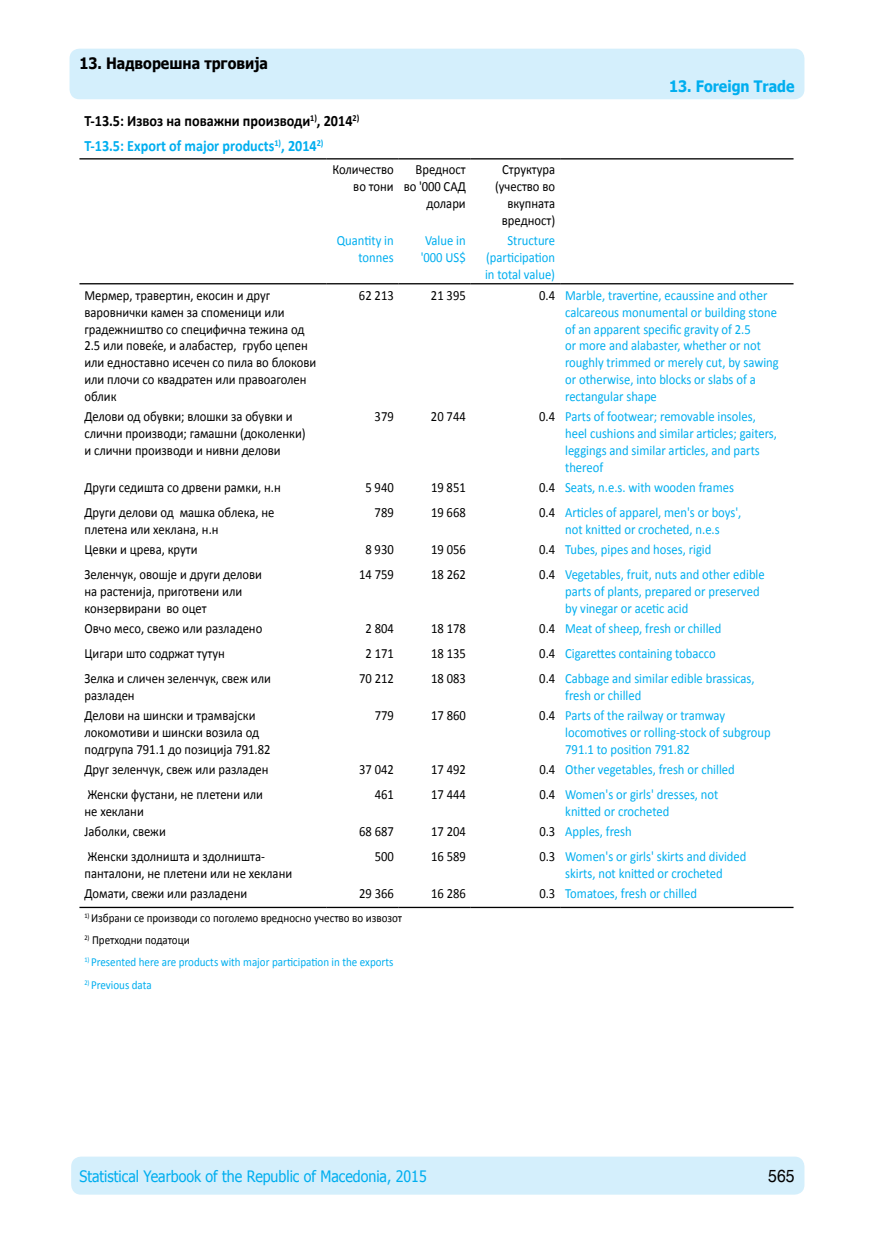
<style>
.page{position:relative;width:874px;height:1241px;background:#fff}
.page>*{position:absolute;margin:0;border:0;box-sizing:border-box;transform-origin:0 0}
.t1{font:17.5px "MACC Swiss";color:#000;scale:.9 1}
.t2{font:700 15.75px/24.8px "Calibri";color:#000;scale:.9 1}
.t3{font:15.75px "Tahoma";color:#00aeef;scale:.9 1}
.t4{font:700 15.75px "Tahoma";color:#000;scale:.9 1}
.t5{font:700 15.75px "Tahoma";color:#00aeef;scale:.9 1}
.t6{font:14px/16.8px "Calibri";color:#00aeef;scale:.9 1}
.t7{font:14px/16.8px "Calibri";color:#000;scale:.9 1}
.t8{font:12.25px "Calibri";color:#000;scale:.9 1}
.t9{font:12.25px "Calibri";color:#00aeef;scale:.9 1}
.s1{color:#00aeef}
.s2{color:#000}
</style>
<div class="page">
<div style="left:69px;top:49px;width:735px;height:50px;background:#d4effc;border-radius:10px"></div>
<div style="left:71px;top:1156px;width:733px;height:38px;background:#d4effc;border-radius:10px"></div>
<hr style="left:79px;top:158px;width:247px;height:1px;background:#000">
<hr style="left:326px;top:158px;width:72px;height:1px;background:#000">
<hr style="left:398px;top:158px;width:72px;height:1px;background:#000">
<hr style="left:470px;top:158px;width:90px;height:1px;background:#000">
<hr style="left:560px;top:158px;width:233px;height:1px;background:#000">
<hr style="left:326px;top:283px;width:72px;height:1px;background:#000">
<hr style="left:398px;top:283px;width:72px;height:1px;background:#000">
<hr style="left:470px;top:283px;width:90px;height:1px;background:#000">
<hr style="left:79px;top:283px;width:247px;height:1px;background:#000">
<hr style="left:560px;top:283px;width:233px;height:1px;background:#000">
<hr style="left:470px;top:906px;width:90px;height:1px;background:#000">
<hr style="left:560px;top:906px;width:233px;height:1px;background:#000">
<hr style="left:79px;top:906px;width:247px;height:1px;background:#000">
<hr style="left:326px;top:906px;width:72px;height:1px;background:#000">
<hr style="left:398px;top:906px;width:72px;height:1px;background:#000">
<p class="t4" style="left:79px;top:52px;width:211px">13. Надворешна трговија</p>
<p class="t5" style="left:668px;top:75px;width:141px">13. Foreign Trade</p>
<p class="t2" style="left:84px;top:108px;width:307px">T-13.5: Извоз на поважни производи<sup>1)</sup>, 2014<sup>2)<br></sup><span class="s1">T-13.5: Export of major products</span><sup>1)</sup><span class="s1">, 2014</span><sup>2)</sup></p>
<p class="t7" style="left:332px;top:160px;width:70px;text-align:right">Количество во тони</p>
<p class="t7" style="left:403px;top:160px;width:70px;text-align:right">Вредност во '000 САД долари</p>
<p class="t7" style="left:494px;top:160px;width:68px;text-align:right">Структура (учество во вкупната вредност)</p>
<p class="t6" style="left:336px;top:231px;width:65px;text-align:right">Quantity in tonnes</p>
<p class="t6" style="left:420px;top:231px;width:52px;text-align:center">Value in '000 US$</p>
<p class="t6" style="left:485px;top:231px;width:79px;text-align:justify;text-indent:22px">Structure (participation in total value)</p>
<p class="t7" style="left:84px;top:286px;width:259px">Мермер, травертин, екосин и друг варовнички камен за споменици или градежништво со специфична тежина од<br>2.5 или повеќе, и алабастер, грубо цепен или едноставно исечен со пила во блокови или плочи со квадратен или правоаголен облик</p>
<p class="t7" style="left:359px;top:286px;width:40px">62 213</p>
<p class="t7" style="left:431px;top:286px;width:40px">21 395</p>
<p class="t6" style="left:565px;top:286px;width:239px;text-indent:-26px"><span class="s2">0.4</span> Marble, travertine, ecaussine and other calcareous monumental or building stone of an apparent specific gravity of 2.5<br>or more and alabaster, whether or not roughly trimmed or merely cut, by sawing or otherwise, into blocks or slabs of a rectangular shape</p>
<p class="t7" style="left:84px;top:407px;width:247px">Делови од обувки; влошки за обувки и слични производи; гамашни (доколенки) и слични производи и нивни делови</p>
<p class="t7" style="left:374px;top:407px;width:23px">379</p>
<p class="t7" style="left:431px;top:407px;width:40px">20 744</p>
<p class="t6" style="left:565px;top:407px;width:237px;text-indent:-26px"><span class="s2">0.4</span> Parts of footwear; removable insoles, heel cushions and similar articles; gaiters, leggings and similar articles, and parts thereof</p>
<p class="t7" style="left:84px;top:478px;width:219px">Други седишта со дрвени рамки, н.н</p>
<p class="t7" style="left:365px;top:478px;width:33px">5 940</p>
<p class="t7" style="left:431px;top:478px;width:40px">19 851</p>
<p class="t6" style="left:539px;top:478px;width:218px"><span class="s2">0.4</span> Seats, n.e.s. with wooden frames</p>
<p class="t7" style="left:84px;top:503px;width:213px">Други делови од машка облека, не плетена или хеклана, н.н</p>
<p class="t7" style="left:374px;top:503px;width:23px">789</p>
<p class="t7" style="left:431px;top:503px;width:40px">19 668</p>
<p class="t6" style="left:539px;top:503px;width:226px;text-align:center"><span class="s2">0.4</span> Articles of apparel, men's or boys', not knitted or crocheted, n.e.s</p>
<p class="t7" style="left:84px;top:540px;width:127px">Цевки и црева, крути</p>
<p class="t7" style="left:365px;top:540px;width:33px">8 930</p>
<p class="t7" style="left:431px;top:540px;width:40px">19 056</p>
<p class="t6" style="left:539px;top:540px;width:193px"><span class="s2">0.4</span> Tubes, pipes and hoses, rigid</p>
<p class="t7" style="left:84px;top:565px;width:199px">Зеленчук, овошје и други делови на растенија, приготвени или конзервирани во оцет</p>
<p class="t7" style="left:359px;top:565px;width:40px">14 759</p>
<p class="t7" style="left:431px;top:565px;width:40px">18 262</p>
<p class="t6" style="left:565px;top:565px;width:223px;text-indent:-26px"><span class="s2">0.4</span> Vegetables, fruit, nuts and other edible parts of plants, prepared or preserved by vinegar or acetic acid</p>
<p class="t7" style="left:84px;top:619px;width:199px">Овчо месо, свежо или разладено</p>
<p class="t7" style="left:365px;top:619px;width:33px">2 804</p>
<p class="t7" style="left:431px;top:619px;width:40px">18 178</p>
<p class="t6" style="left:539px;top:619px;width:204px"><span class="s2">0.4</span> Meat of sheep, fresh or chilled</p>
<p class="t7" style="left:84px;top:644px;width:157px">Цигари што содржат тутун</p>
<p class="t7" style="left:365px;top:644px;width:33px">2 171</p>
<p class="t7" style="left:431px;top:644px;width:40px">18 135</p>
<p class="t6" style="left:539px;top:644px;width:197px"><span class="s2">0.4</span> Cigarettes containing tobacco</p>
<p class="t7" style="left:84px;top:669px;width:209px">Зелка и сличен зеленчук, свеж или разладен</p>
<p class="t7" style="left:359px;top:669px;width:40px">70 212</p>
<p class="t7" style="left:431px;top:669px;width:40px">18 083</p>
<p class="t6" style="left:565px;top:669px;width:212px;text-indent:-26px"><span class="s2">0.4</span> Cabbage and similar edible brassicas, fresh or chilled</p>
<p class="t7" style="left:84px;top:706px;width:208px">Делови на шински и трамвајски локомотиви и шински возила од подгрупа 791.1 до позиција 791.82</p>
<p class="t7" style="left:374px;top:706px;width:23px">779</p>
<p class="t7" style="left:431px;top:706px;width:40px">17 860</p>
<p class="t6" style="left:565px;top:706px;width:230px;text-indent:-26px"><span class="s2">0.4</span> Parts of the railway or tramway locomotives or rolling-stock of subgroup<br>791.1 to position 791.82</p>
<p class="t7" style="left:84px;top:760px;width:206px">Друг зеленчук, свеж или разладен</p>
<p class="t7" style="left:359px;top:760px;width:40px">37 042</p>
<p class="t7" style="left:431px;top:760px;width:40px">17 492</p>
<p class="t6" style="left:539px;top:760px;width:218px"><span class="s2">0.4</span> Other vegetables, fresh or chilled</p>
<p class="t7" style="left:84px;top:785px;width:200px">Женски фустани, не плетени или не хеклани</p>
<p class="t7" style="left:374px;top:785px;width:23px">461</p>
<p class="t7" style="left:431px;top:785px;width:40px">17 444</p>
<p class="t6" style="left:565px;top:785px;width:172px;text-indent:-26px"><span class="s2">0.4</span> Women's or girls' dresses, not knitted or crocheted</p>
<p class="t7" style="left:84px;top:822px;width:92px">Јаболки, свежи</p>
<p class="t7" style="left:359px;top:822px;width:40px">68 687</p>
<p class="t7" style="left:431px;top:822px;width:40px">17 204</p>
<p class="t6" style="left:539px;top:822px;width:104px"><span class="s2">0.3</span> Apples, fresh</p>
<p class="t7" style="left:84px;top:847px;width:232px">Женски здолништа и здолништа&shy;панталони, не плетени или не хеклани</p>
<p class="t7" style="left:374px;top:847px;width:23px">500</p>
<p class="t7" style="left:431px;top:847px;width:40px">16 589</p>
<p class="t6" style="left:539px;top:847px;width:231px;text-align:center"><span class="s2">0.3</span> Women's or girls' skirts and divided skirts, not knitted or crocheted</p>
<p class="t7" style="left:85px;top:884px;width:182px">Домати, свежи или разладени</p>
<p class="t7" style="left:359px;top:884px;width:40px">29 366</p>
<p class="t7" style="left:431px;top:884px;width:40px">16 286</p>
<p class="t6" style="left:539px;top:884px;width:177px"><span class="s2">0.3</span> Tomatoes, fresh or chilled</p>
<p class="t8" style="left:84px;top:909px;width:354px"><sup>1)</sup> Избрани се производи со поголемо вредносно учество во извозот</p>
<p class="t8" style="left:84px;top:932px;width:118px"><sup>2)</sup> Претходни податоци</p>
<p class="t9" style="left:84px;top:954px;width:345px"><sup>1)</sup> Presented here are products with major participation in the exports</p>
<p class="t9" style="left:84px;top:976px;width:76px"><sup>2)</sup> Previous data</p>
<p class="t3" style="left:79px;top:1165px;width:387px">Statistical Yearbook of the Republic of Macedonia, 2015</p>
<p class="t1" style="left:767px;top:1165px;width:31px">565</p>
</div>
